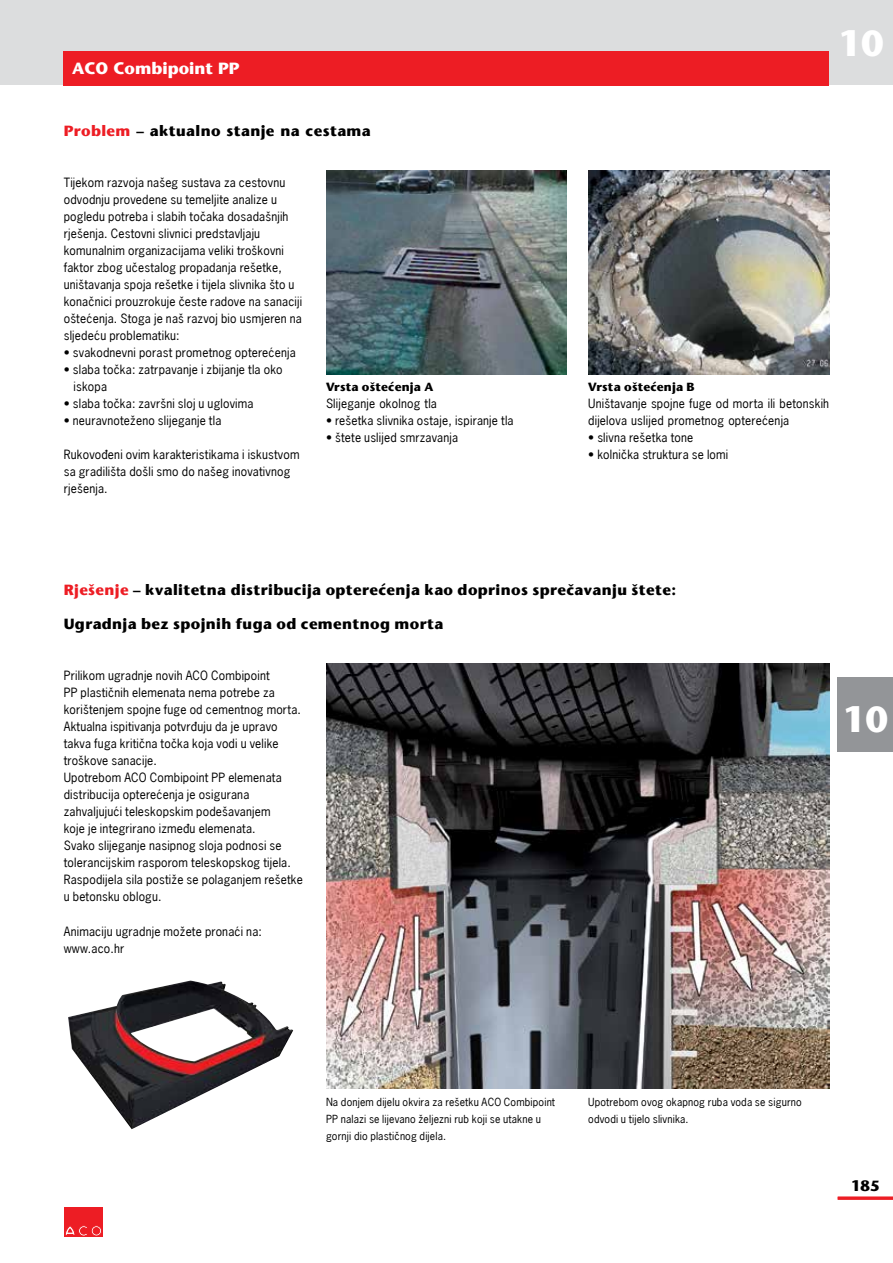
<style>
.page{position:relative;width:893px;height:1263px;background:#fff}
.page>*{position:absolute;margin:0;border:0;box-sizing:border-box;transform-origin:0 0}
.t1{font:36px "ITC Stone Sans Bold HR";color:#fff}
.t2{font:16.5px "ITC Stone Sans Bold HR";color:#fff}
.t3{font:15px "ITC Stone Sans Bold HR";letter-spacing:.025em;color:#000}
.t4{font:12px/17px "News Gothic HR";letter-spacing:.015em;color:#000}
.t5{font:12px "ITC Stone Sans Bold HR";letter-spacing:.015em;color:#000}
.t6{font:10.5px/17px "News Gothic HR";letter-spacing:.015em;color:#000}
.s1{color:#ed1d24}
</style>
<div class="page">
<div style="left:64px;top:1208px;width:12px;height:29px;background:#ed1d24"></div>
<div style="left:77px;top:1208px;width:12px;height:29px;background:#ed1d24"></div>
<svg style="left:65px;top:1226px;width:22px;height:10px"></svg>
<div style="left:90px;top:1208px;width:12px;height:29px;background:#ed1d24"></div>
<div style="left:91px;top:1226px;width:11px;height:10px;border:1px solid #ed1d24;border-radius:50%"></div>
<div style="left:93px;top:1227px;width:7px;height:7px;border:1px solid #ed1d24;border-radius:50%"></div>
<div style="left:838px;top:677px;width:55px;height:75px;background:#939598"></div>
<div style="left:0;top:0;width:893px;height:85px;background:#dcddde"></div>
<div style="left:64px;top:51px;width:765px;height:34px;background:#ed1d24"></div>
<hr style="left:838px;top:1197px;width:55px;height:3px;background:#ed1d24">
<img style="left:326px;top:663px;width:503px;height:426px">
<img style="left:68px;top:980px;width:225px;height:149px">
<img style="left:588px;top:170px;width:241px;height:204px">
<img style="left:326px;top:170px;width:241px;height:204px">
<h2 class="t2" style="left:72px;top:58px;width:169px">ACO Combipoint PP</h2>
<p class="t3" style="left:64px;top:121px;width:308px"><span class="s1">Problem</span> – aktualno stanje na cestama</p>
<p class="t4" style="left:64px;top:174px;width:240px">Tijekom razvoja našeg sustava za cestovnu odvodnju provedene su temeljite analize u pogledu potreba i slabih točaka dosadašnjih rješenja. Cestovni slivnici predstavljaju komunalnim organizacijama veliki troškovni faktor zbog učestalog propadanja rešetke, uništavanja spoja rešetke i tijela slivnika što u konačnici prouzrokuje česte radove na sanaciji oštećenja. Stoga je naš razvoj bio usmjeren na sljedeću problematiku:</p>
<p class="t4" style="left:64px;top:344px;width:234px">• svakodnevni porast prometnog opterećenja</p>
<p class="t4" style="left:74px;top:361px;width:211px;text-indent:-10px">• slaba točka: zatrpavanje i zbijanje tla oko iskopa</p>
<p class="t4" style="left:64px;top:395px;width:191px">• slaba točka: završni sloj u uglovima</p>
<p class="t4" style="left:64px;top:412px;width:159px">• neuravnoteženo slijeganje tla</p>
<p class="t4" style="left:64px;top:446px;width:237px">Rukovođeni ovim karakteristikama i iskustvom sa gradilišta došli smo do našeg inovativnog rješenja.</p>
<p class="t5" style="left:326px;top:379px;width:109px">Vrsta oštećenja A</p>
<p class="t4" style="left:326px;top:395px;width:112px">Slijeganje okolnog tla</p>
<p class="t4" style="left:326px;top:412px;width:189px">• rešetka slivnika ostaje, ispiranje tla</p>
<p class="t4" style="left:326px;top:429px;width:134px">• štete uslijed smrzavanja</p>
<h1 class="t1" style="left:838px;top:20px;width:47px">10</h1>
<p class="t5" style="left:588px;top:379px;width:108px">Vrsta oštećenja B</p>
<p class="t4" style="left:588px;top:395px;width:242px">Uništavanje spojne fuge od morta ili betonskih dijelova uslijed prometnog opterećenja</p>
<p class="t4" style="left:588px;top:429px;width:107px">• slivna rešetka tone</p>
<p class="t4" style="left:588px;top:446px;width:142px">• kolnička struktura se lomi</p>
<p class="t3" style="left:64px;top:581px;width:614px"><span class="s1">Rješenje</span> – kvalitetna distribucija opterećenja kao doprinos sprečavanju štete:</p>
<p class="t3" style="left:64px;top:615px;width:381px">Ugradnja bez spojnih fuga od cementnog morta</p>
<p class="t4" style="left:64px;top:667px;width:241px">Prilikom ugradnje novih ACO Combipoint<br>PP plastičnih elemenata nema potrebe za korištenjem spojne fuge od cementnog morta.<br>Aktualna ispitivanja potvrđuju da je upravo takva fuga kritična točka koja vodi u velike troškove sanacije.<br>Upotrebom ACO Combipoint PP elemenata distribucija opterećenja je osigurana zahvaljujući teleskopskim podešavanjem<br>koje je integrirano između elemenata.<br>Svako slijeganje nasipnog sloja podnosi se tolerancijskim rasporom teleskopskog tijela.<br>Raspodijela sila postiže se polaganjem rešetke u betonsku oblogu.</p>
<p class="t4" style="left:64px;top:922px;width:200px">Animaciju ugradnje možete pronaći na: www.aco.hr</p>
<h1 class="t1" style="left:843px;top:697px;width:47px">10</h1>
<p class="t6" style="left:326px;top:1093px;width:231px">Na donjem dijelu okvira za rešetku ACO Combipoint<br>PP nalazi se lijevano željezni rub koji se utakne u gornji dio plastičnog dijela.</p>
<p class="t6" style="left:588px;top:1093px;width:215px">Upotrebom ovog okapnog ruba voda se sigurno odvodi u tijelo slivnika.</p>
<p class="t3" style="left:851px;top:1176px;width:30px">185</p>
</div>
